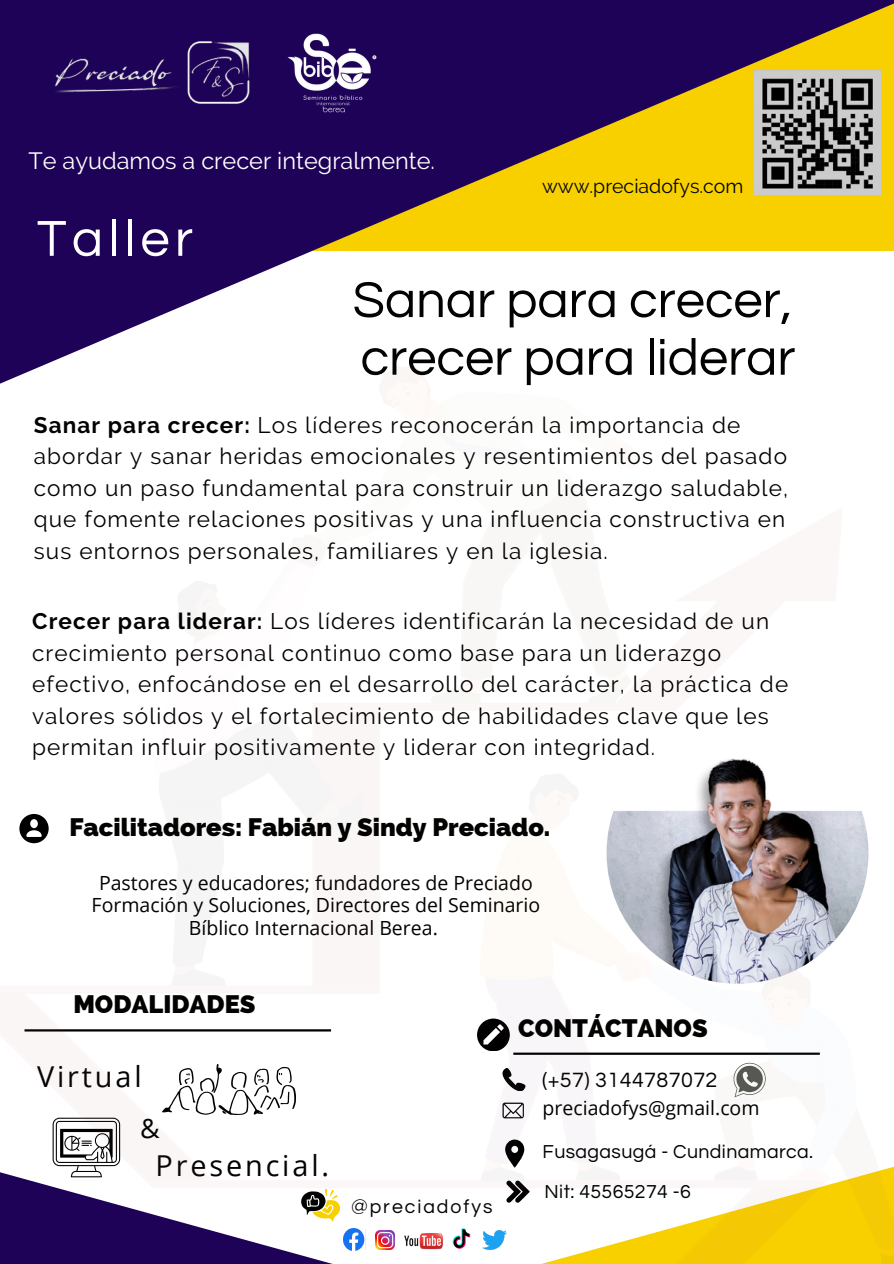
<style>
.page{position:relative;width:894px;height:1264px;background:#fff}
.page>*{position:absolute;margin:0;border:0;box-sizing:border-box;transform-origin:0 0}
.t1{font:52.5px "Questrial";letter-spacing:.1em;color:#fff}
.t2{font:52.35px/57.6px "Questrial";color:#020301}
.t3{font:28.8px "Open Sans";letter-spacing:.1em;color:#020301}
.t4{font:26.85px "Open Sans";color:#020301}
.t5{font:800 25.35px "Raleway";color:#020301}
.t6{font:23.55px "Raleway";color:#fff}
.t7{font:22.5px/31.5px "Raleway";letter-spacing:.05em;color:#020301}
.t8{font:21.45px "Questrial";letter-spacing:.02em;color:#020301}
.t9{font:19.5px/22.5px "Open Sans";color:#020301;text-align:center}
.t10{font:19.5px "Questrial";letter-spacing:.02em;color:#020301}
.t11{font:19.5px "Raleway";color:#020301}
.t12{font:19.5px "Questrial";letter-spacing:.1em;color:#020301}
.s1{font-weight:700}
</style>
<div class="page">
<svg style="left:0;top:0;width:893px;height:366px;fill:#1e0257"></svg>
<img style="left:49px;top:34px;width:207px;height:72px">
<img style="left:754px;top:70px;width:126px;height:124px">
<img style="left:0;top:366px;width:893px;height:897px">
<svg style="left:301px;top:1188px;width:39px;height:33px"></svg>
<img style="left:266px;top:6px;width:132px;height:133px">
<p class="t6" style="left:28px;top:147px;width:408px">Te ayudamos a crecer integralmente.</p>
<p class="t1" style="left:37px;top:213px;width:158px">Taller</p>
<h1 class="t11" style="left:542px;top:175px;width:203px">www.preciadofys.com</h1>
<p class="t2" style="left:352px;top:272px;width:444px">Sanar para crecer, crecer para liderar</p>
<p class="t7" style="left:34px;top:409px;width:755px"><span class="s1">Sanar para crecer:</span> Los líderes reconocerán la importancia de abordar y sanar heridas emocionales y resentimientos del pasado como un paso fundamental para construir un liderazgo saludable, que fomente relaciones positivas y una influencia constructiva en sus entornos personales, familiares y en la iglesia.</p>
<h3 class="t7" style="left:32px;top:605px;width:757px"><span class="s1">Crecer para liderar:</span> Los líderes identificarán la necesidad de un crecimiento personal continuo como base para un liderazgo efectivo, enfocándose en el desarrollo del carácter, la práctica de valores sólidos y el fortalecimiento de habilidades clave que les permitan influir positivamente y liderar con integridad.</h3>
<p class="t5" style="left:69px;top:812px;width:482px">Facilitadores: Fabián y Sindy Preciado.</p>
<p class="t9" style="left:92px;top:871px;width:450px">Pastores y educadores; fundadores de Preciado<br>Formación y Soluciones, Directores del Seminario<br>Bíblico Internacional Berea.</p>
<h6 class="t5" style="left:73px;top:989px;width:184px">MODALIDADES</h6>
<h5 class="t5" style="left:518px;top:1013px;width:191px">CONTÁCTANOS</h5>
<p class="t3" style="left:37px;top:1056px;width:106px">Virtual</p>
<p class="t8" style="left:542px;top:1069px;width:177px">(+57) 3144787072</p>
<h6 class="t4" style="left:140px;top:1109px;width:21px">&amp;</h6>
<p class="t3" style="left:155px;top:1145px;width:175px">Presencial.</p>
<h4 class="t12" style="left:351px;top:1197px;width:143px">@preciadofys</h4>
<h1 class="t9" style="left:542px;top:1096px;width:218px">preciadofys@gmail.com</h1>
<p class="t10" style="left:542px;top:1141px;width:272px">Fusagasugá - Cundinamarca.</p>
<p class="t10" style="left:544px;top:1182px;width:148px">Nit: 45565274 -6</p>
</div>
